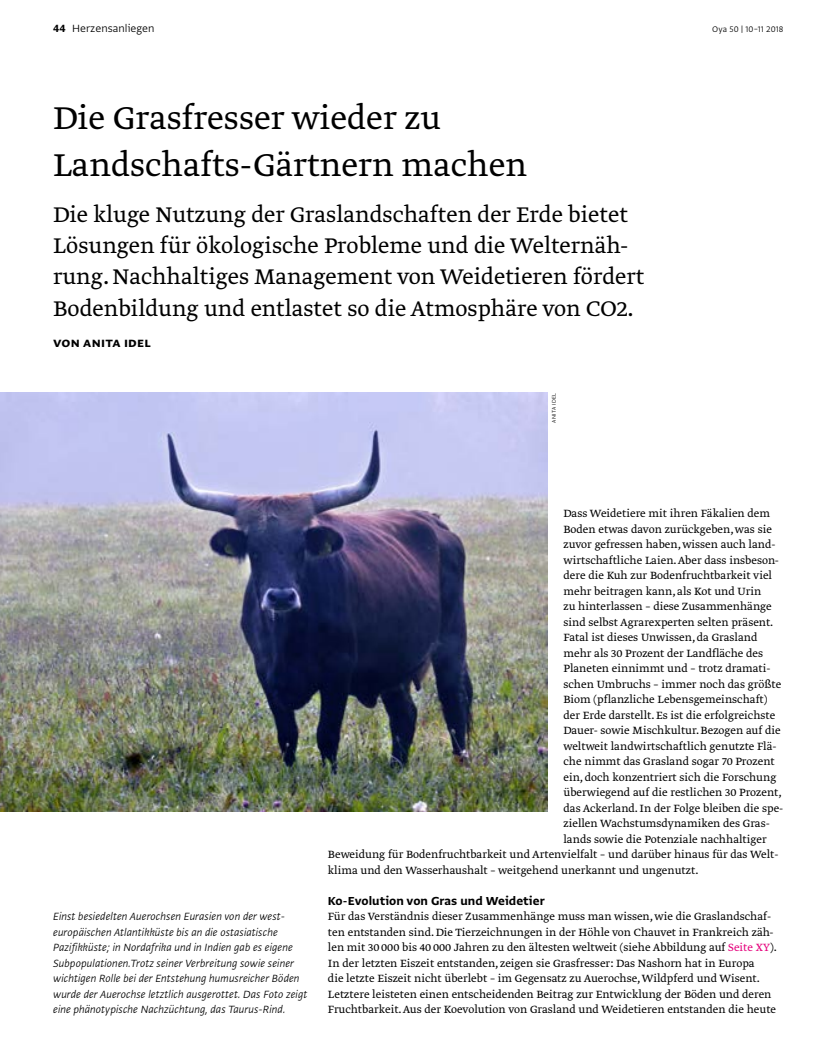
<style>
.page{position:relative;width:826px;height:1053px;background:#fff}
.page>*{position:absolute;margin:0;border:0;box-sizing:border-box;transform-origin:0 0}
.t1{font:37.12px/46.5px "Greta Text Std Light Plus";letter-spacing:.005em;color:#000}
.t2{font:25px/31px "Greta Text Std Light Plus";letter-spacing:.005em;color:#000}
.t3{font:15.5px "Greta Sans Pro Bld";letter-spacing:.015em;color:#000}
.t4{font:13.75px "Greta Sans Pro Bld";color:#000}
.t5{font:12.38px/15.5px "Greta Text Std Light Plus";letter-spacing:.005em;color:#000}
.t6{font:italic 300 12.38px/15.5px "Greta Sans Pro";letter-spacing:.005em;color:#000}
.t7{font:300 12.38px "Greta Sans Pro";letter-spacing:.005em;color:#000}
.t8{font:300 9.62px "Greta Sans Pro";letter-spacing:.01em;color:#000}
.t9{font:300 6.25px "Greta Sans Pro";letter-spacing:.05em;color:#000}
.s1{font-family:"Greta Sans Pro Bld";font-weight:400}
.s2{color:#e5007c}
</style>
<div class="page">
<img style="left:0;top:393px;width:548px;height:418px">
<p class="t7" style="left:53px;top:20px;width:103px"><span class="s1">44</span> Herzensanliegen</p>
<p class="t8" style="left:712px;top:23px;width:73px">Oya 50 | 10–11 2018</p>
<h1 class="t1" style="left:53px;top:97px;width:475px">Die Grasfresser wieder zu<br>Landschafts-Gärtnern machen</h1>
<h2 class="t2" style="left:53px;top:201px;width:592px">Die kluge Nutzung der Graslandschaften der Erde bietet Lösungen für ökologische Probleme und die Welternäh&shy;rung. Nachhaltiges Management von Weidetieren fördert Bodenbildung und entlastet so die Atmosphäre von CO2.</h2>
<p class="t3" style="left:53px;top:330px;width:99px">Von Anita Idel</p>
<p class="t9" style="left:549px;top:422px;width:31px;rotate:-90deg">Anita I del</p>
<p class="t6" style="left:53px;top:907px;width:256px">Einst besiedelten Auerochsen Eurasien von der west&shy;europäischen Atlantikküste bis an die ostasiatische Pazifikküste; in Nordafrika und in Indien gab es eigene Subpopulationen.Trotz seiner Verbreitung sowie seiner wichtigen Rolle bei der Entstehung humusreicher Böden wurde der Auerochse letztlich ausgerottet. Das Foto zeigt eine phänotypische Nachzüchtung, das Taurus-Rind.</p>
<p class="t5" style="left:563px;top:506px;width:208px">Dass Weidetiere mit ihren Fäkalien dem</p>
<p class="t5" style="left:563px;top:522px;width:210px">Boden etwas davon zurückgeben, was sie</p>
<p class="t5" style="left:563px;top:537px;width:213px">zuvor gefressen haben, wissen auch land-</p>
<p class="t5" style="left:563px;top:553px;width:217px">wirtschaftliche Laien. Aber dass insbeson-</p>
<p class="t5" style="left:563px;top:568px;width:210px">dere die Kuh zur Bodenfruchtbarkeit viel</p>
<p class="t5" style="left:563px;top:584px;width:199px">mehr beitragen kann, als Kot und Urin</p>
<p class="t5" style="left:563px;top:599px;width:210px">zu hinterlassen – diese Zusammenhänge</p>
<p class="t5" style="left:563px;top:615px;width:211px">sind selbst Agrarexperten selten präsent.</p>
<p class="t5" style="left:563px;top:630px;width:195px">Fatal ist dieses Unwissen, da Grasland</p>
<p class="t5" style="left:563px;top:646px;width:201px">mehr als 30 Prozent der Landfläche des</p>
<p class="t5" style="left:563px;top:661px;width:208px">Planeten einnimmt und – trotz dramati-</p>
<p class="t5" style="left:563px;top:677px;width:219px">schen Umbruchs – immer noch das größte</p>
<p class="t5" style="left:563px;top:692px;width:205px">Biom (pflanzliche Lebensgemeinschaft)</p>
<p class="t5" style="left:563px;top:708px;width:213px">der Erde darstellt. Es ist die erfolgreichste</p>
<p class="t5" style="left:563px;top:723px;width:218px">Dauer- sowie Mischkultur. Bezogen auf die</p>
<p class="t5" style="left:563px;top:739px;width:214px">weltweit landwirtschaftlich genutzte Flä-</p>
<p class="t5" style="left:563px;top:754px;width:213px">che nimmt das Grasland sogar 70 Prozent</p>
<p class="t5" style="left:563px;top:770px;width:214px">ein, doch konzentriert sich die Forschung</p>
<p class="t5" style="left:563px;top:785px;width:220px">überwiegend auf die restlichen 30 Prozent,</p>
<p class="t5" style="left:563px;top:801px;width:221px">das Ackerland. In der Folge bleiben die spe-</p>
<p class="t5" style="left:563px;top:816px;width:208px">ziellen Wachstumsdynamiken des Gras-</p>
<p class="t5" style="left:563px;top:832px;width:204px">lands sowie die Potenziale nachhaltiger</p>
<p class="t5" style="left:328px;top:847px;width:452px">Beweidung für Bodenfruchtbarkeit und Artenvielfalt – und darüber hinaus für das Welt-</p>
<p class="t5" style="left:328px;top:863px;width:372px">klima und den Wasserhaushalt – weitgehend unerkannt und ungenutzt.</p>
<p class="t4" style="left:328px;top:890px;width:218px">Ko-Evolution von Gras und Weidetier</p>
<p class="t5" style="left:328px;top:909px;width:450px">Für das Verständnis dieser Zusammenhänge muss man wissen, wie die Graslandschaf&shy;ten entstanden sind. Die Tierzeichnungen in der Höhle von Chauvet in Frankreich zäh&shy;len mit 30 000 bis 40 000 Jahren zu den ältesten weltweit (siehe Abbildung auf <span class="s2">Seite XY</span>).<br>In der letzten Eiszeit entstanden, zeigen sie Grasfresser: Das Nashorn hat in Europa<br>die letzte Eiszeit nicht überlebt – im Gegensatz zu Auerochse, Wildpferd und Wisent.<br>Letztere leisteten einen entscheidenden Beitrag zur Entwicklung der Böden und deren Fruchtbarkeit. Aus der Koevolution von Grasland und Weidetieren entstanden die heute</p>
</div>
